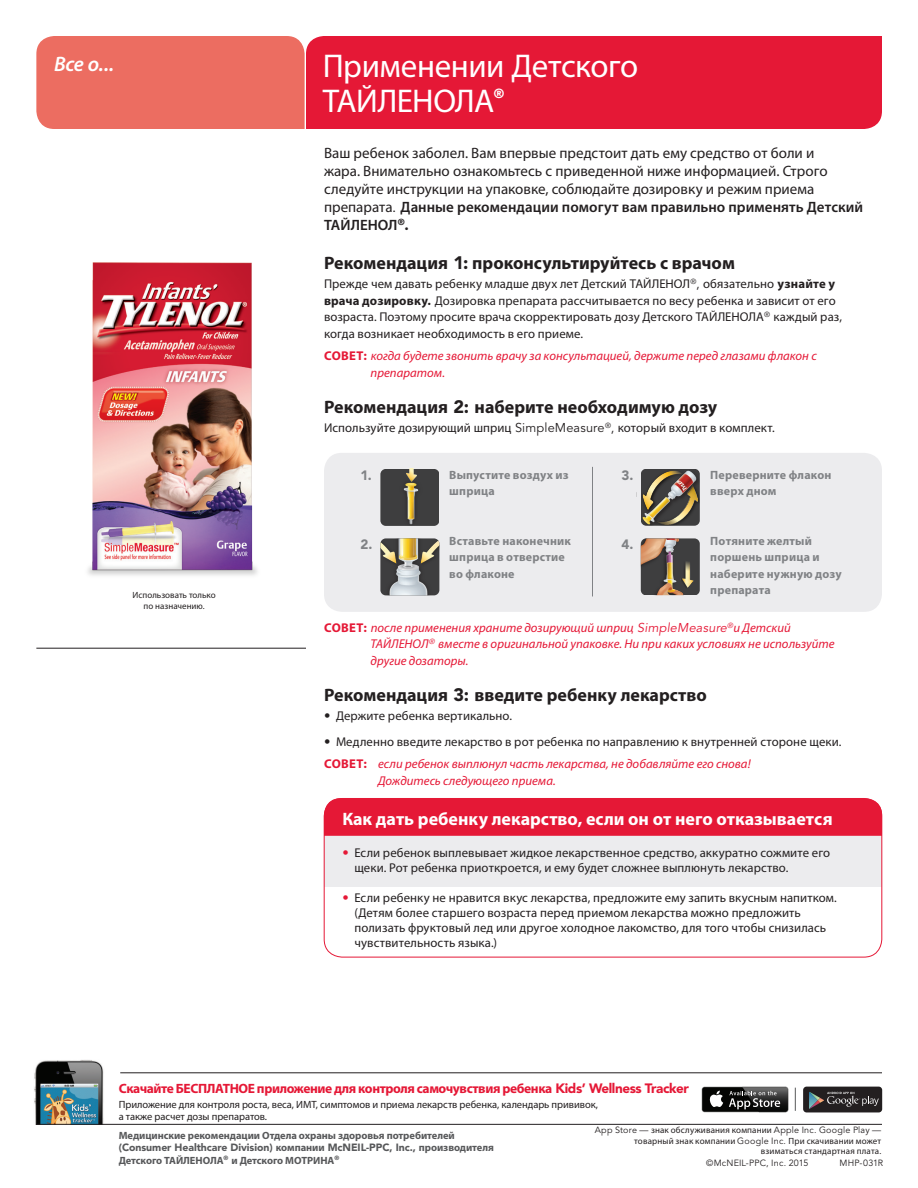
<style>
.page{position:relative;width:918px;height:1188px;background:#fff}
.page>*{position:absolute;margin:0;border:0;box-sizing:border-box;transform-origin:0 0}
.t1{font:33px/34.5px "Myriad Pro";letter-spacing:-.015em;color:#fff}
.t2{font:italic 600 21px "Myriad Pro";color:#fff}
.t3{font:700 18px "Myriad Pro";color:#231f20}
.t4{font:700 18px "Myriad Pro";color:#fff}
.t5{font:15px/18px "Myriad Pro";color:#231f20}
.secondary_bulleted_l{font:700 13.5px "Myriad Pro";letter-spacing:-.03em;color:#e51836}
.t6{font:900 13.5px "Avenir";color:#808285}
.t7{font:900 13.05px "Avenir";color:#fff}
.t8{font:12.75px/15px "Myriad Pro";letter-spacing:.005em;color:#231f20}
.t9{font:italic 12.75px/16.5px "Myriad Pro";color:#e51836}
.t10{font:700 12px/16.5px "Myriad Pro";letter-spacing:.015em;color:#808285}
.secondary_bulleted_l-2{font:700 10.5px/12.6px "Myriad Pro";letter-spacing:-.005em;color:#57585a}
.secondary_bulleted_l-3{font:10.5px/12px "Myriad Pro";letter-spacing:-.005em;color:#231f20}
.t11{font:9px/10.5px "Myriad Pro";letter-spacing:.015em;color:#231f20;text-align:center}
.t12{font:9px "Avenir";letter-spacing:.02em;color:#231f20}
.s1{font-family:"Avenir"}
.s2{font-weight:600}
.s3{font-family:"Avenir";font-weight:900}
.s4{font-weight:700}
.s5{font-weight:700;font-style:normal}
.s6{font-family:"Avenir";font-weight:900;font-style:normal}
.s7{font-family:"Avenir";color:#e51836}
</style>
<div class="page">
<img style="left:74px;top:262px;width:194px;height:386px">
<div style="left:324px;top:453px;width:558px;height:159px;background:#ececee;border-radius:18px"></div>
<img style="left:34px;top:1060px;width:70px;height:65px">
<hr style="left:120px;top:1073px;width:762px;height:1px;background:#231f20">
<div style="left:324px;top:798px;width:558px;height:156px;background:#ececee;border-radius:18px"></div>
<div style="left:324px;top:798px;width:558px;height:38px;background:#e51836"></div>
<div style="left:324px;top:887px;width:558px;height:72px;background:#fff"></div>
<div style="left:324px;top:798px;width:558px;height:159px;border:1px solid #e51836;border-radius:18px"></div>
<div style="left:306px;top:36px;width:576px;height:93px;background:#e51836"></div>
<div style="left:36px;top:36px;width:269px;height:93px;background:#ec6d61"></div>
<svg style="left:380px;top:469px;width:59px;height:57px;background:#464645"></svg>
<img style="left:398px;top:477px;width:27px;height:49px">
<svg style="left:380px;top:568px;width:59px;height:27px"></svg>
<img style="left:436px;top:539px;width:3px;height:29px">
<img style="left:380px;top:540px;width:2px;height:28px">
<img style="left:382px;top:538px;width:54px;height:57px">
<img style="left:641px;top:469px;width:59px;height:57px">
<svg style="left:688px;top:539px;width:12px;height:56px"></svg>
<img style="left:641px;top:539px;width:47px;height:56px">
<img style="left:679px;top:543px;width:14px;height:47px">
<hr style="left:592px;top:467px;width:1px;height:129px;background:#808285">
<hr style="left:36px;top:1124px;width:846px;height:1px;background:#231f20">
<div style="left:803px;top:1087px;width:79px;height:25px;background:#231f20;border-radius:3px"></div>
<svg style="left:809px;top:1092px;width:70px;height:17px"></svg>
<div style="left:702px;top:1087px;width:86px;height:25px;background:#040503;border-radius:2px"></div>
<svg style="left:709px;top:1091px;width:14px;height:16px"></svg>
<img style="left:743px;top:1087px;width:45px;height:25px">
<svg style="left:729px;top:1091px;width:51px;height:18px"></svg>
<svg style="left:795px;top:1088px;width:1px;height:23px"></svg>
<hr style="left:36px;top:648px;width:270px;height:1px;background:#231f20">
<p class="t2" style="left:54px;top:51px;width:62px">Все о...</p>
<p class="t11" style="left:133px;top:590px;width:85px">Использовать только по назначению.</p>
<p class="t1" style="left:323px;top:48px;width:317px">Применении Детского<br>ТАЙЛЕНОЛА</p>
<p class="t7" style="left:494px;top:85px;width:12px">®</p>
<p class="t5" style="left:324px;top:144px;width:541px">Ваш ребенок заболел. Вам впервые предстоит дать ему средство от боли и<br>жара. Внимательно ознакомьтесь с приведенной ниже информацией. Строго следуйте инструкции на упаковке, соблюдайте дозировку и режим приема препарата<span class="s1">.</span> <span class="s2">Данные рекомендации помогут вам правильно применять Детский ТАЙЛЕНОЛ</span><sup>®</sup><span class="s3">.</span></p>
<p class="t3" style="left:324px;top:251px;width:412px">Рекомендация <span class="s3">1:</span> проконсультируйтесь с врачом</p>
<p class="t8" style="left:324px;top:275px;width:520px;line-height:16.5px">Прежде чем давать ребенку младше двух лет Детский ТАЙЛЕНОЛ<sup>®</sup><span class="s1">,</span> обязательно <span class="s4">узнайте у врача дозировку</span><span class="s3">.</span> Дозировка препарата рассчитывается по весу ребенка и зависит от его возраста. Поэтому просите врача скорректировать дозу Детского ТАЙЛЕНОЛА<sup>®</sup> каждый раз, когда возникает необходимость в его приеме.</p>
<p class="t9" style="left:371px;top:347px;width:448px;text-indent:-46px"><span class="s5">СОВЕТ</span><span class="s6">:</span> когда будете звонить врачу за консультацией, держите перед глазами флакон с препаратом.</p>
<p class="t3" style="left:324px;top:395px;width:395px">Рекомендация <span class="s3">2:</span> наберите необходимую дозу</p>
<p class="t8" style="left:324px;top:420px;width:452px">Используйте дозирующий шприц <span class="s1">SimpleMeasure</span><sup>®</sup><span class="s1">,</span> который входит в комплект.</p>
<p class="t6" style="left:360px;top:467px;width:13px">1.</p>
<p class="t6" style="left:360px;top:536px;width:14px">2.</p>
<p class="t10" style="left:449px;top:466px;width:121px">Выпустите воздух из шприца</p>
<p class="t10" style="left:449px;top:532px;width:123px">Вставьте наконечник шприца в отверстие во флаконе</p>
<p class="t6" style="left:621px;top:467px;width:14px">3.</p>
<p class="t6" style="left:621px;top:536px;width:14px">4.</p>
<p class="t10" style="left:710px;top:466px;width:123px">Переверните флакон вверх дном</p>
<p class="t10" style="left:710px;top:532px;width:133px">Потяните желтый поршень шприца и наберите нужную дозу препарата</p>
<p class="t9" style="left:371px;top:619px;width:466px;text-indent:-46px"><span class="s5">СОВЕТ</span><span class="s6">:</span> после применения храните дозирующий шприц <span class="s1">SimpleMeasure</span><sup>®</sup>и Детский<br>ТАЙЛЕНОЛ<sup>®</sup> вместе в оригинальной упаковке. Ни при каких условиях не используйте другие дозаторы.</p>
<p class="t3" style="left:324px;top:683px;width:384px">Рекомендация <span class="s3">3:</span> введите ребенку лекарство</p>
<p class="t8" style="left:324px;top:709px;width:190px"><span class="s1">•</span> Держите ребенка вертикально.</p>
<p class="t8" style="left:324px;top:734px;width:519px"><span class="s1">•</span> Медленно введите лекарство в рот ребенка по направлению к внутренней стороне щеки.</p>
<p class="t9" style="left:378px;top:756px;width:374px;text-indent:-54px"><span class="s5">СОВЕТ</span><span class="s6">:</span> если ребенок выплюнул часть лекарства, не добавляйте его снова!<br>Дождитесь следующего приема.</p>
<p class="t4" style="left:342px;top:807px;width:492px">Как дать ребенку лекарство, если он от него отказывается</p>
<p class="t8" style="left:354px;top:845px;width:477px;text-indent:-12px"><span class="s7">•</span> Если ребенок выплевывает жидкое лекарственное средство, аккуратно сожмите его щеки. Рот ребенка приоткроется, и ему будет сложнее выплюнуть лекарство.</p>
<p class="t8" style="left:354px;top:890px;width:484px;text-indent:-12px"><span class="s7">•</span> Если ребенку не нравится вкус лекарства, предложите ему запить вкусным напитком. (Детям более старшего возраста перед приемом лекарства можно предложить полизать фруктовый лед или другое холодное лакомство, для того чтобы снизилась чувствительность языка.)</p>
<p class="secondary_bulleted_l" style="left:119px;top:1079px;width:572px">Скачайте БЕСПЛАТНОЕ приложение для контроля самочувствия ребенка <span class="s3">Kids’ Wellness Tracker</span></p>
<p class="secondary_bulleted_l-3" style="left:119px;top:1098px;width:481px">Приложение для контроля роста, веса, ИМТ, симптомов и приема лекарств ребенка, календарь прививок, а также расчет дозы препаратов.</p>
<p class="secondary_bulleted_l-2" style="left:119px;top:1128px;width:377px">Медицинские рекомендации Отдела охраны здоровья потребителей <span class="s3">(Consumer Healthcare Division)</span> компании <span class="s3">McNEIL-PPC, Inc.,</span> производителя<br>Детского ТАЙЛЕНОЛА<sup>®</sup> и Детского МОТРИНА<sup>®</sup></p>
<p class="t11" style="left:595px;top:1125px;width:288px;text-align:right"><span class="s1">App Store —</span> знак обслуживания компании <span class="s1">Apple Inc. Google Play — </span>товарный знак компании <span class="s1">Google Inc.</span> При скачивании может взиматься стандартная плата.</p>
<p class="t12" style="left:706px;top:1158px;width:104px">©McNEIL-PPC, Inc. 2015</p>
<p class="t12" style="left:840px;top:1158px;width:45px">MHP-031R</p>
</div>
